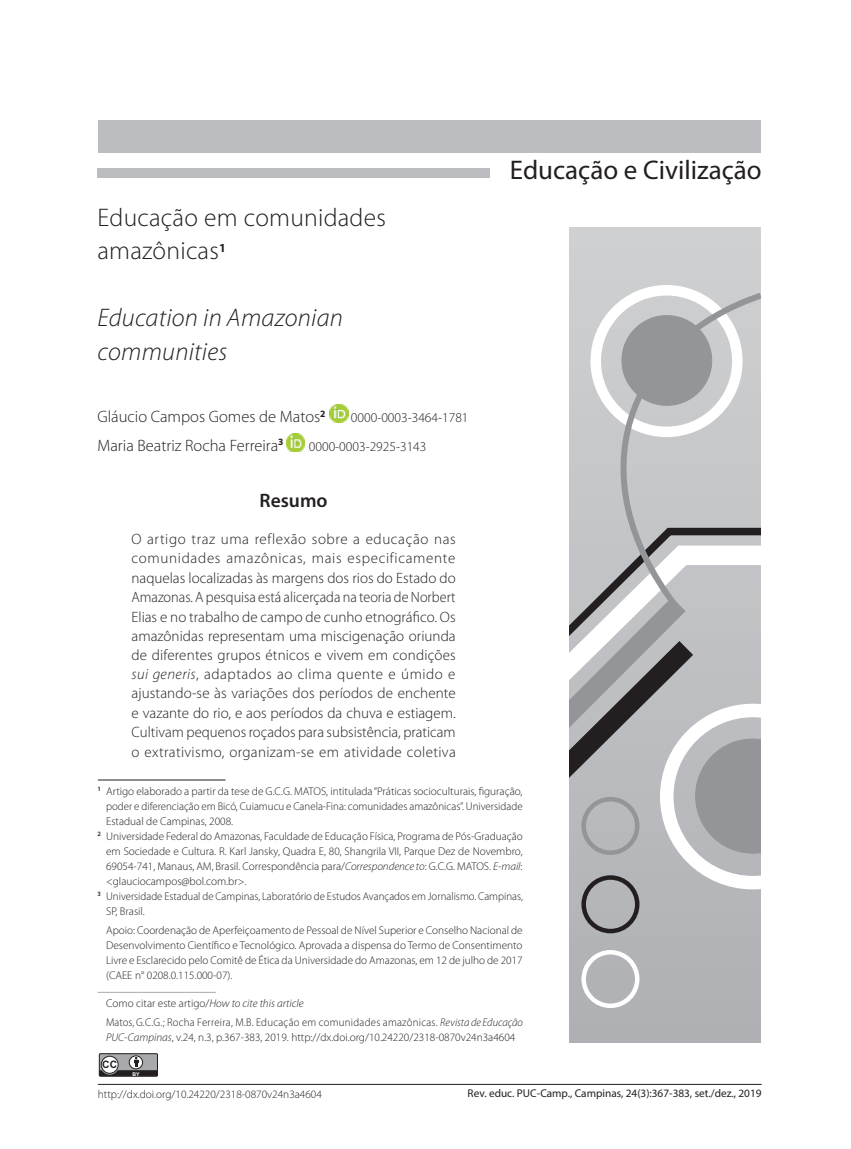
<style>
.page{position:relative;width:851px;height:1149px;background:#fff}
.page>*{position:absolute;margin:0;border:0;box-sizing:border-box;transform-origin:0 0}
.t1{font:27px "Myriad Pro";color:#231f20}
.t2{font:300 25.5px/33px "Myriad Pro";letter-spacing:.01em;color:#231f20}
.t3{font:italic 300 25.5px/33px "Myriad Pro";letter-spacing:.01em;color:#231f20}
.t4{font:600 19.5px "Myriad Pro";color:#231f20}
.t5{font:300 16.5px "Myriad Pro";color:#231f20}
.t6{font:300 15px/19.4px "Myriad Pro";letter-spacing:.025em;color:#231f20;text-align:justify}
.t7{font:300 13.5px "Myriad Pro";color:#231f20}
.t8{font:300 11.25px/15px "Myriad Pro";color:#231f20;text-align:justify}
.t9{font:300 11.25px/19.2px "Myriad Pro";letter-spacing:.025em;color:#231f20}
.t10{font:300 11.25px "Myriad Pro";color:#231f20;scale:.96 1}
.t11{font:11.25px "Myriad Pro";color:#231f20}
.t12{font:700 10.2px "Arial";color:#231f20}
.t13{font:700 5.1px "Arial";color:#fff}
.s1{font-style:italic}
</style>
<div class="page">
<hr style="left:98px;top:1083px;width:663px;height:1px;background:#231f20">
<div style="left:99px;top:120px;width:661px;height:33px;background:#bcbdc0"></div>
<hr style="left:98px;top:779px;width:127px;height:1px;background:#231f20">
<hr style="left:98px;top:991px;width:118px;height:1px;background:#a8a9ad">
<div style="left:97px;top:168px;width:393px;height:10px;background:#bcbdc0"></div>
<img style="left:286px;top:434px;width:18px;height:18px">
<svg style="left:99px;top:1053px;width:58px;height:22px"></svg>
<div style="left:99px;top:1052px;width:59px;height:24px;border:1px solid #231f20"></div>
<div style="left:100px;top:1054px;width:19px;height:20px;background:#a8a9ad;border-radius:50%"></div>
<div style="left:101px;top:1055px;width:17px;height:18px;border:1px solid #231f20;border-radius:50%"></div>
<div style="left:129px;top:1055px;width:14px;height:13px;border:1px solid #231f20;border-radius:50%"></div>
<svg style="left:99px;top:1056px;width:59px;height:20px"></svg>
<img style="left:569px;top:227px;width:191px;height:815px">
<svg style="left:569px;top:524px;width:191px;height:365px;background:#b0b1b4"></svg>
<svg style="left:576px;top:288px;width:184px;height:326px;background:#c2c2c4"></svg>
<div style="left:581px;top:796px;width:58px;height:58px;border:4px solid #939598;border-radius:50%"></div>
<div style="left:581px;top:875px;width:58px;height:58px;border:4px solid #231f20;border-radius:50%"></div>
<div style="left:581px;top:949px;width:58px;height:58px;border:4px solid #fff;border-radius:50%"></div>
<img style="left:330px;top:404px;width:18px;height:18px">
<h2 class="t2" style="left:97px;top:202px;width:290px">Educação em comunidades amazônicas<sup>1</sup></h2>
<h2 class="t3" style="left:97px;top:302px;width:247px">Education in Amazonian communities</h2>
<h3 class="t5" style="left:97px;top:407px;width:230px">Gláucio Campos Gomes de Matos<sup>2</sup></h3>
<p class="t7" style="left:351px;top:410px;width:119px">0000-0003-3464-1781</p>
<h3 class="t5" style="left:97px;top:436px;width:187px">Maria Beatriz Rocha Ferreira<sup>3</sup></h3>
<p class="t7" style="left:309px;top:438px;width:119px">0000-0003-2925-3143</p>
<h3 class="t4" style="left:259px;top:488px;width:69px">Resumo</h3>
<p class="t6" style="left:131px;top:529px;width:326px">O artigo traz uma reflexão sobre a educação nas comunidades amazônicas, mais especificamente naquelas localizadas às margens dos rios do Estado do Amazonas. A pesquisa está alicerçada na teoria de Norbert Elias e no trabalho de campo de cunho etnográfico. Os amazônidas representam uma miscigenação oriunda de diferentes grupos étnicos e vivem em condições <span class="s1">sui generis</span>, adaptados ao clima quente e úmido e ajustando-se às variações dos períodos de enchente e vazante do rio, e aos períodos da chuva e estiagem.<br>Cultivam pequenos roçados para subsistência, praticam o extrativismo, organizam-se em atividade coletiva</p>
<h1 class="t1" style="left:509px;top:153px;width:253px">Educação e Civilização</h1>
<p class="t8" style="left:98px;top:783px;width:426px"><sup>1</sup> Artigo elaborado a partir da tese de G.C.G. MATOS, intitulada “Práticas socioculturais, figuração,</p>
<p class="t8" style="left:106px;top:798px;width:418px">poder e diferenciação em Bicó, Cuiamucu e Canela-Fina: comunidades amazônicas”. Universidade</p>
<p class="t8" style="left:106px;top:813px;width:128px">Estadual de Campinas, 2008.</p>
<p class="t8" style="left:98px;top:828px;width:426px"><sup>2</sup> Universidade Federal do Amazonas, Faculdade de Educação Física, Programa de Pós-Graduação</p>
<p class="t8" style="left:106px;top:843px;width:418px">em Sociedade e Cultura. R. Karl Jansky, Quadra E, 80, Shangrila VII, Parque Dez de Novembro,</p>
<p class="t8" style="left:106px;top:858px;width:418px">69054-741, Manaus, AM, Brasil. Correspondência para/<span class="s1">Correspondence to</span>: G.C.G. MATOS. <span class="s1">E-mail</span>:</p>
<p class="t8" style="left:106px;top:873px;width:142px">&lt;glauciocampos@bol.com.br&gt;.</p>
<p class="t10" style="left:98px;top:889px;width:444px"><sup>3</sup> Universidade Estadual de Campinas, Laboratório de Estudos Avançados em Jornalismo. Campinas,</p>
<p class="t8" style="left:106px;top:903px;width:40px">SP, Brasil.</p>
<p class="t8" style="left:106px;top:922px;width:418px">Apoio: Coordenação de Aperfeiçoamento de Pessoal de Nível Superior e Conselho Nacional de Desenvolvimento Científico e Tecnológico. Aprovada a dispensa do Termo de Consentimento Livre e Esclarecido pelo Comitê de Ética da Universidade do Amazonas, em 12 de julho de 2017 (CAEE n° 0208.0.115.000-07).</p>
<p class="t9" style="left:106px;top:993px;width:418px">Como citar este artigo/<span class="s1">How to cite this article<br></span>Matos, G.C.G.; Rocha Ferreira, M.B. Educação em comunidades amazônicas. <span class="s1">Revista de Educação</span></p>
<p class="t8" style="left:106px;top:1029px;width:410px"><span class="s1">PUC-Campinas</span>, v.24, n.3, p.367-383, 2019. http://dx.doi.org/10.24220/2318-0870v24n3a4604</p>
<p class="t12" style="left:102px;top:1058px;width:16px">CC</p>
<p class="t13" style="left:132px;top:1070px;width:9px">BY</p>
<p class="t8" style="left:98px;top:1086px;width:225px">http://dx.doi.org/10.24220/2318-0870v24n3a4604</p>
<p class="t11" style="left:467px;top:1085px;width:295px">Rev. educ. PUC-Camp., Campinas, 24(3):367-383, set./dez., 2019</p>
</div>
